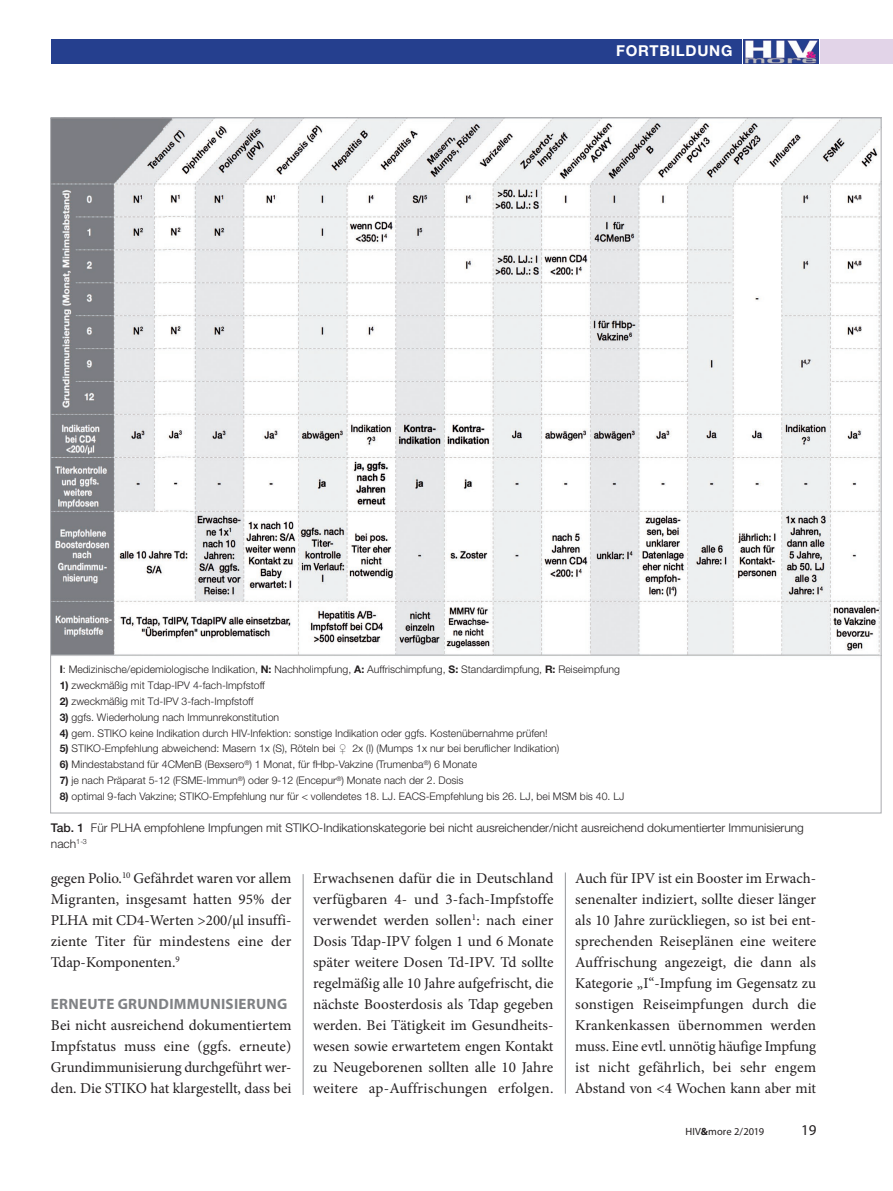
<style>
.page{position:relative;width:893px;height:1191px;background:#fff}
.page>*{position:absolute;margin:0;border:0;box-sizing:border-box;transform-origin:0 0}
.Fliesstext{font:15px/21px "Minion Pro";letter-spacing:.005em;color:#231f20;text-align:justify}
.Fliesstext-2{font:700 15px "Myriad Pro";letter-spacing:.02em;color:#808285}
.t1{font:700 15px "Helvetica Neue";letter-spacing:.05em;color:#fff}
.t2{font:15px "Myriad Pro";color:#231f20}
.BU_Text{font:300 12px "Helvetica Neue";color:#231f20}
.t3{font:300 10.5px "Helvetica Neue";color:#231f20}
.t4{font:10.5px "Myriad Pro";letter-spacing:.01em;color:#231f20}
.s1{font-weight:700}
.s2{font-family:"Arial";font-weight:400}
.s3{font-weight:500}
</style>
<div class="page">
<div style="left:821px;top:39px;width:72px;height:25px;background:#e2d4e8"></div>
<div style="left:51px;top:39px;width:690px;height:25px;background:#253f8e"></div>
<img style="left:744px;top:39px;width:74px;height:25px">
<hr style="left:303px;top:874px;width:1px;height:220px;background:#939598">
<hr style="left:565px;top:872px;width:1px;height:221px;background:#939598">
<img style="left:52px;top:117px;width:830px;height:543px">
<p class="t1" style="left:616px;top:42px;width:118px">FORTBILDUNG</p>
<p class="t3" style="left:60px;top:663px;width:562px"><span class="s1">I</span>: Medizinische/epidemiologische Indikation, <span class="s1">N:</span> Nachholimpfung, <span class="s1">A:</span> Auffrischimpfung, <span class="s1">S:</span> Standardimpfung, <span class="s1">R:</span> Reiseimpfung</p>
<p class="t3" style="left:60px;top:679px;width:207px"><span class="s1">1)</span> zweckmäßig mit Tdap-IPV 4-fach-Impfstoff</p>
<p class="t3" style="left:60px;top:694px;width:195px"><span class="s1">2)</span> zweckmäßig mit Td-IPV 3-fach-Impfstoff</p>
<p class="t3" style="left:60px;top:710px;width:221px"><span class="s1">3)</span> ggfs. Wiederholung nach Immunrekonstitution</p>
<p class="t3" style="left:60px;top:726px;width:489px"><span class="s1">4)</span> gem. STIKO keine Indikation durch HIV-Infektion: sonstige Indikation oder ggfs. Kostenübernahme prüfen!</p>
<p class="t3" style="left:60px;top:742px;width:501px"><span class="s1">5)</span> STIKO-Empfehlung abweichend: Masern 1x (S), Röteln bei <span class="s2">♀</span>♀ 2x (I) (Mumps 1x nur bei beruflicher Indikation)</p>
<p class="t3" style="left:60px;top:758px;width:419px"><span class="s1">6)</span> Mindestabstand für 4CMenB (Bexsero<sup>®</sup>) 1 Monat, für fHbp-Vakzine (Trumenba<sup>®</sup>) 6 Monate</p>
<p class="t3" style="left:60px;top:774px;width:405px"><span class="s1">7)</span> je nach Präparat 5-12 (FSME-Immun<sup>®</sup>) oder 9-12 (Encepur<sup>®</sup>) Monate nach der 2. Dosis</p>
<p class="t3" style="left:60px;top:789px;width:566px"><span class="s1">8)</span> optimal 9-fach Vakzine; STIKO-Empfehlung nur für &lt; vollendetes 18. LJ. EACS-Empfehlung bis 26. LJ, bei MSM bis 40. LJ</p>
<p class="BU_Text" style="left:51px;top:820px;width:754px"><span class="s3">Tab. 1</span> Für PLHA empfohlene Impfungen mit STIKO-Indikationskategorie bei nicht ausreichender/nicht ausreichend dokumentierter Immunisierung</p>
<p class="BU_Text" style="left:51px;top:836px;width:38px">nach<sup>1-3</sup></p>
<p class="Fliesstext" style="left:51px;top:868px;width:242px">gegen Polio.<sup>10</sup> Gefährdet waren vor allem Migranten, insgesamt hatten 95% der PLHA mit CD4-Werten &gt;200/µl insuffi&shy;ziente Titer für mindestens eine der Tdap-Komponenten.<sup>9</sup></p>
<p class="Fliesstext-2" style="left:51px;top:994px;width:238px">ERNEUTE GRUNDIMMUNISIERUNG</p>
<p class="Fliesstext" style="left:51px;top:1015px;width:242px">Bei nicht ausreichend dokumentiertem Impfstatus muss eine (ggfs. erneute)<br>Grundimmunisierung durchgeführt wer&shy;den. Die STIKO hat klargestellt, dass bei</p>
<p class="Fliesstext" style="left:313px;top:868px;width:242px">Erwachsenen dafür die in Deutschland verfügbaren 4- und 3-fach-Impfstoffe verwendet werden sollen<sup>1</sup>: nach einer Dosis Tdap-IPV folgen 1 und 6 Monate später weitere Dosen Td-IPV. Td sollte regelmäßig alle 10 Jahre aufgefrischt, die nächste Boosterdosis als Tdap gegeben werden. Bei Tätigkeit im Gesundheits&shy;wesen sowie erwartetem engen Kontakt zu Neugeborenen sollten alle 10 Jahre weitere ap-Auffrischungen erfolgen.</p>
<p class="Fliesstext" style="left:575px;top:868px;width:243px">Auch für IPV ist ein Booster im Erwach&shy;senenalter indiziert, sollte dieser länger als 10 Jahre zurückliegen, so ist bei ent&shy;sprechenden Reiseplänen eine weitere Auffrischung angezeigt, die dann als Kategorie „I“-Impfung im Gegensatz zu sonstigen Reiseimpfungen durch die Krankenkassen übernommen werden muss. Eine evtl. unnötig häufige Impfung ist nicht gefährlich, bei sehr engem Abstand von &lt;4 Wochen kann aber mit</p>
<p class="t4" style="left:685px;top:1125px;width:80px">HIV<span class="s1">&amp;</span>more 2/2019</p>
<p class="t2" style="left:801px;top:1120px;width:17px">19</p>
</div>
